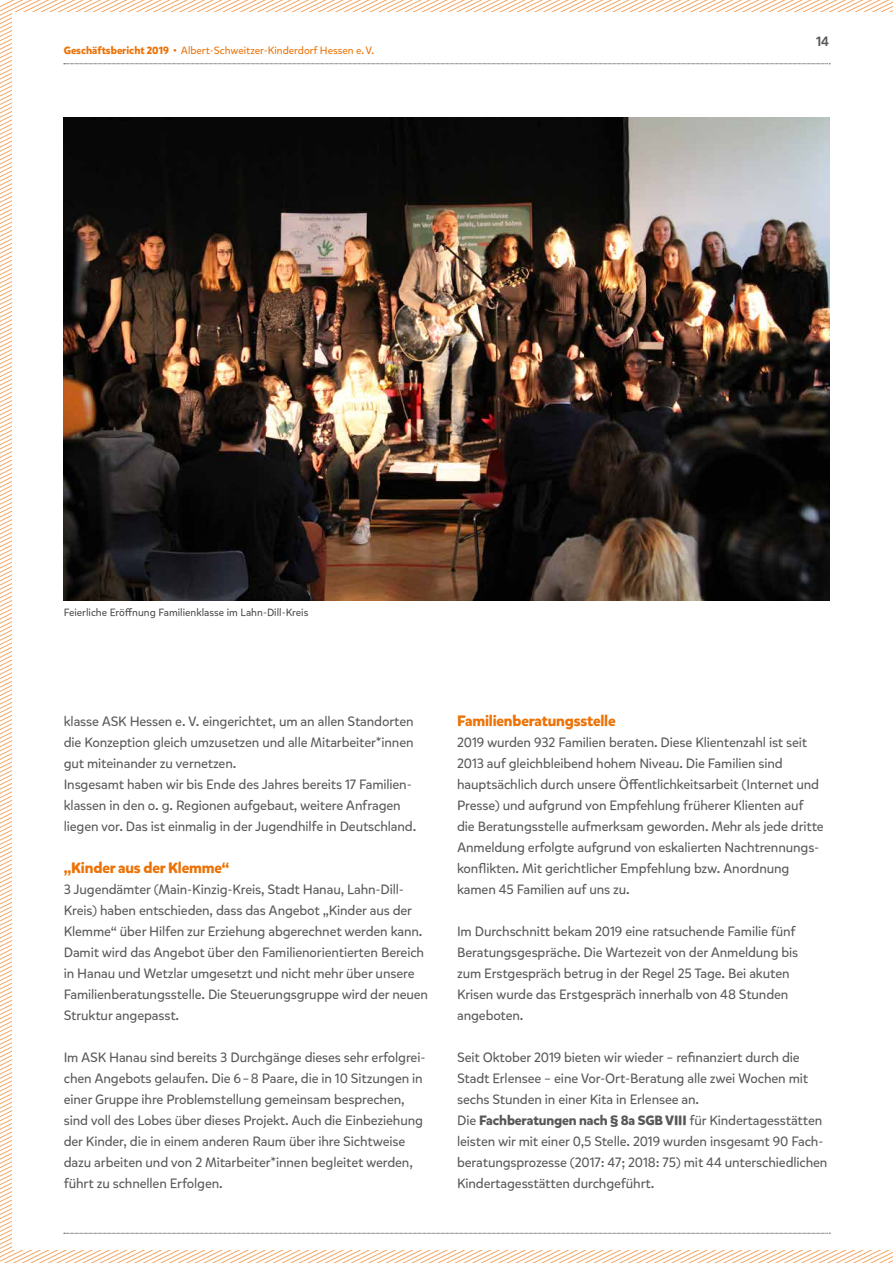
<style>
.page{position:relative;width:893px;height:1263px;background:#fff}
.page>*{position:absolute;margin:0;border:0;box-sizing:border-box;transform-origin:0 0}
.t1{font:700 15px "Mikado";letter-spacing:-.01em;color:#ec7206}
.t2{font:13.5px/21px "Mikado";letter-spacing:-.01em;color:#58585a}
.t3{font:500 13.5px "Mikado";color:#58585a}
.t4{font:10.5px "Mikado";color:#ec7206}
.t5{font:10.5px "Mikado";color:#4b4b4d}
.s1{font-weight:700}
</style>
<div class="page">
<svg style="left:64px;top:64px;width:766px;height:1px"></svg>
<svg style="left:0;top:1213px;width:893px;height:50px"></svg>
<img style="left:64px;top:117px;width:765px;height:483px">
<p class="t4" style="left:64px;top:44px;width:312px"><span class="s1">Geschäftsbericht 2019 •</span> Albert-Schweitzer-Kinderdorf Hessen e.V.</p>
<p class="t3" style="left:816px;top:33px;width:15px">14</p>
<p class="t5" style="left:64px;top:606px;width:246px">Feierliche Eröffnung Familienklasse im Lahn-Dill-Kreis</p>
<p class="t2" style="left:64px;top:711px;width:354px">klasse ASK Hessen e. V. eingerichtet, um an allen Standorten die Konzeption gleich umzusetzen und alle Mitarbeiter*innen gut miteinander zu vernetzen.<br>Insgesamt haben wir bis Ende des Jahres bereits 17 Familien&shy;klassen in den o. g. Regionen aufgebaut, weitere Anfragen liegen vor. Das ist einmalig in der Jugendhilfe in Deutschland.</p>
<p class="t1" style="left:64px;top:858px;width:167px">„Kinder aus der Klemme“</p>
<p class="t2" style="left:64px;top:879px;width:366px">3 Jugendämter (Main-Kinzig-Kreis, Stadt Hanau, Lahn-Dill-Kreis) haben entschieden, dass das Angebot „Kinder aus der Klemme“ über Hilfen zur Erziehung abgerechnet werden kann.<br>Damit wird das Angebot über den Familienorientierten Bereich in Hanau und Wetzlar umgesetzt und nicht mehr über unsere Familienberatungsstelle. Die Steuerungsgruppe wird der neuen Struktur angepasst.</p>
<p class="t2" style="left:64px;top:1047px;width:363px">Im ASK Hanau sind bereits 3 Durchgänge dieses sehr erfolgrei&shy;chen Angebots gelaufen. Die 6–8 Paare, die in 10 Sitzungen in einer Gruppe ihre Problemstellung gemeinsam besprechen, sind voll des Lobes über dieses Projekt. Auch die Einbeziehung der Kinder, die in einem anderen Raum über ihre Sichtweise dazu arbeiten und von 2 Mitarbeiter*innen begleitet werden, führt zu schnellen Erfolgen.</p>
<p class="t1" style="left:457px;top:711px;width:160px">Familienberatungsstelle</p>
<p class="t2" style="left:457px;top:732px;width:368px">2019 wurden 932 Familien beraten. Diese Klientenzahl ist seit 2013 auf gleichbleibend hohem Niveau. Die Familien sind hauptsächlich durch unsere Öffentlichkeitsarbeit (Internet und Presse) und aufgrund von Empfehlung früherer Klienten auf die Beratungsstelle aufmerksam geworden. Mehr als jede dritte Anmeldung erfolgte aufgrund von eskalierten Nachtrennungs&shy;konflikten. Mit gerichtlicher Empfehlung bzw. Anordnung kamen 45 Familien auf uns zu.</p>
<p class="t2" style="left:457px;top:921px;width:343px">Im Durchschnitt bekam 2019 eine ratsuchende Familie fünf Beratungsgespräche. Die Wartezeit von der Anmeldung bis zum Erstgespräch betrug in der Regel 25 Tage. Bei akuten Krisen wurde das Erstgespräch innerhalb von 48 Stunden angeboten.</p>
<p class="t2" style="left:457px;top:1047px;width:372px">Seit Oktober 2019 bieten wir wieder – refinanziert durch die Stadt Erlensee – eine Vor-Ort-Beratung alle zwei Wochen mit sechs Stunden in einer Kita in Erlensee an.<br>Die <span class="s1">Fachberatungen nach § 8a SGB VIII</span> für Kindertagesstätten leisten wir mit einer 0,5 Stelle. 2019 wurden insgesamt 90 Fach&shy;beratungsprozesse (2017: 47; 2018: 75) mit 44 unterschiedlichen Kindertagesstätten durchgeführt.</p>
</div>
